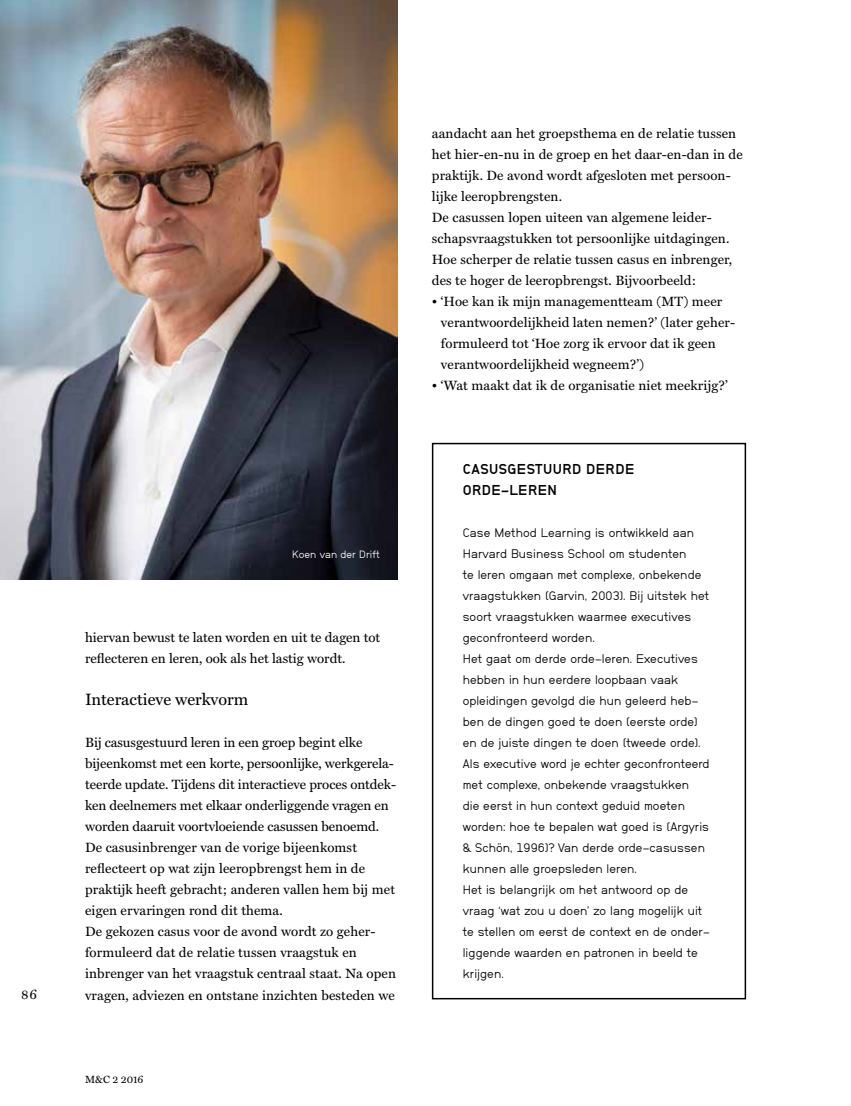
<style>
.page{position:relative;width:851px;height:1106px;background:#fff}
.page>*{position:absolute;margin:0;border:0;box-sizing:border-box;transform-origin:0 0}
.t1{font:16.5px "Miller Text";color:#000}
.t2{font:14.25px/21px "Neubau Grotesk Fet";letter-spacing:.03em;color:#000}
.t3{font:13.5px/21px "Miller Text";letter-spacing:.01em;color:#000}
.t4{font:12.3px/21px "Neubau Grotesk Nor";letter-spacing:.01em;color:#000}
.t5{font:10.5px "Neubau Grotesk Nor";letter-spacing:.01em;color:#fff}
.t6{font:10.5px "Miller Text";color:#000}
</style>
<div class="page">
<div style="left:432px;top:443px;width:314px;height:556px;border:2px solid #000"></div>
<img style="left:0;top:0;width:398px;height:579px">
<p class="t3" style="left:21px;top:984px;width:17px">86</p>
<p class="t5" style="left:292px;top:548px;width:89px">Koen van der Drift</p>
<p class="t3" style="left:85px;top:627px;width:297px">hiervan bewust te laten worden en uit te dagen tot reflecteren en leren, ook als het lastig wordt.</p>
<p class="t1" style="left:85px;top:690px;width:165px">Interactieve werkvorm</p>
<p class="t3" style="left:85px;top:732px;width:312px">Bij casusgestuurd leren in een groep begint elke bijeenkomst met een korte, persoonlijke, werkgerela&shy;teerde update. Tijdens dit interactieve proces ontdek&shy;ken deelnemers met elkaar onderliggende vragen en worden daaruit voortvloeiende casussen benoemd.<br>De casusinbrenger van de vorige bijeenkomst reflecteert op wat zijn leeropbrengst hem in de praktijk heeft gebracht; anderen vallen hem bij met eigen ervaringen rond dit thema.<br>De gekozen casus voor de avond wordt zo geher&shy;formuleerd dat de relatie tussen vraagstuk en inbrenger van het vraagstuk centraal staat. Na open vragen, adviezen en ontstane inzichten besteden we</p>
<p class="t6" style="left:85px;top:1073px;width:60px">M&amp;C 2 2016</p>
<p class="t3" style="left:432px;top:123px;width:312px">aandacht aan het groepsthema en de relatie tussen het hier-en-nu in de groep en het daar-en-dan in de praktijk. De avond wordt afgesloten met persoon&shy;lijke leeropbrengsten.<br>De casussen lopen uiteen van algemene leider&shy;schapsvraagstukken tot persoonlijke uitdagingen.<br>Hoe scherper de relatie tussen casus en inbrenger, des te hoger de leeropbrengst. Bijvoorbeeld:</p>
<p class="t3" style="left:441px;top:291px;width:296px;text-indent:-9px">• ‘Hoe kan ik mijn managementteam (MT) meer verantwoordelijkheid laten nemen?’ (later geher&shy;formuleerd tot ‘Hoe zorg ik ervoor dat ik geen verantwoordelijkheid wegneem?’)</p>
<p class="t3" style="left:432px;top:375px;width:297px">• ‘Wat maakt dat ik de organisatie niet meekrijg?’</p>
<p class="t2" style="left:462px;top:458px;width:173px">CASUSGESTUURD DERDE<br>ORDE-LEREN</p>
<p class="t4" style="left:462px;top:522px;width:248px">Case Method Learning is ontwikkeld aan Harvard Business School om studenten<br>te leren omgaan met complexe, onbekende vraagstukken (Garvin, 2003). Bij uitstek het soort vraagstukken waarmee executives geconfronteerd worden.<br>Het gaat om derde orde-leren. Executives hebben in hun eerdere loopbaan vaak opleidingen gevolgd die hun geleerd heb&shy;ben de dingen goed te doen (eerste orde) en de juiste dingen te doen (tweede orde).<br>Als executive word je echter geconfronteerd met complexe, onbekende vraagstukken<br>die eerst in hun context geduid moeten worden: hoe te bepalen wat goed is (Argyris &amp; Schön, 1996)? Van derde orde-casussen kunnen alle groepsleden leren.<br>Het is belangrijk om het antwoord op de vraag ‘wat zou u doen’ zo lang mogelijk uit te stellen om eerst de context en de onder&shy;liggende waarden en patronen in beeld te krijgen.</p>
</div>
